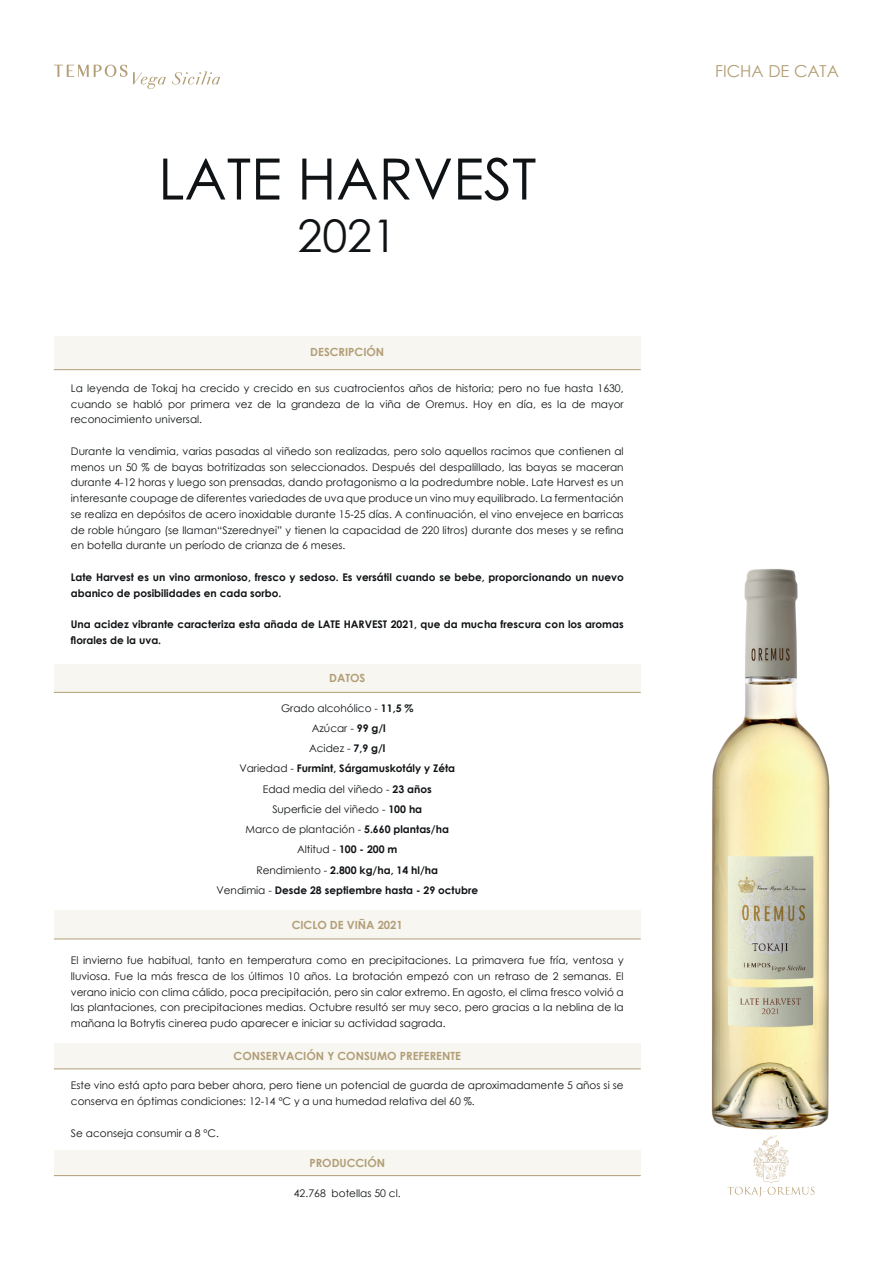
<style>
.page{position:relative;width:893px;height:1263px;background:#fff}
.page>*{position:absolute;margin:0;border:0;box-sizing:border-box;transform-origin:0 0}
.t1{font:57px "Century Gothic";color:#101315}
.t2{font:45px "Century Gothic";color:#101315}
.t3{font:16.5px "Century Gothic";color:#b29e76}
.t4{font:700 11.25px "Century Gothic";color:#b29e76}
.t5{font:10.5px/15.8px "Century Gothic";color:#101315;text-align:justify}
.t6{font:700 10.5px/20.2px "Century Gothic";color:#101315}
.s1{font-weight:400}
</style>
<div class="page">
<div style="left:54px;top:337px;width:587px;height:33px;background:#f7f6f1"></div>
<hr style="left:54px;top:369px;width:587px;height:1px;background:#b29e76">
<div style="left:54px;top:1043px;width:587px;height:26px;background:#f7f6f1"></div>
<hr style="left:54px;top:1069px;width:587px;height:1px;background:#b29e76">
<div style="left:54px;top:1150px;width:587px;height:25px;background:#f7f6f1"></div>
<hr style="left:54px;top:1175px;width:587px;height:1px;background:#b29e76">
<div style="left:54px;top:911px;width:587px;height:28px;background:#f7f6f1"></div>
<hr style="left:54px;top:939px;width:587px;height:1px;background:#b29e76">
<div style="left:54px;top:664px;width:587px;height:28px;background:#f7f6f1"></div>
<hr style="left:54px;top:692px;width:587px;height:1px;background:#b29e76">
<img style="left:711px;top:569px;width:119px;height:527px">
<svg style="left:54px;top:65px;width:73px;height:12px"></svg>
<svg style="left:133px;top:72px;width:33px;height:17px"></svg>
<svg style="left:172px;top:71px;width:48px;height:13px"></svg>
<img style="left:711px;top:1096px;width:118px;height:101px">
<h1 class="t1" style="left:158px;top:139px;width:380px">LATE HARVEST</h1>
<h2 class="t2" style="left:297px;top:204px;width:101px">2021</h2>
<p class="t4" style="left:310px;top:343px;width:76px">DESCRIPCIÓN</p>
<p class="t5" style="left:71px;top:380px;width:554px">La leyenda de Tokaj ha crecido y crecido en sus cuatrocientos años de historia; pero no fue hasta 1630, cuando se habló por primera vez de la grandeza de la viña de Oremus. Hoy en día, es la de mayor reconocimiento universal.</p>
<p class="t5" style="left:71px;top:443px;width:554px">Durante la vendimia, varias pasadas al viñedo son realizadas, pero solo aquellos racimos que contienen al menos un 50 % de bayas botritizadas son seleccionados. Después del despalillado, las bayas se maceran durante 4-12 horas y luego son prensadas, dando protagonismo a la podredumbre noble. Late Harvest es un interesante coupage de diferentes variedades de uva que produce un vino muy equilibrado. La fermentación se realiza en depósitos de acero inoxidable durante 15-25 días. A continuación, el vino envejece en barricas de roble húngaro (se llaman“Szerednyei” y tienen la capacidad de 220 litros) durante dos meses y se refina en botella durante un período de crianza de 6 meses.</p>
<p class="t6" style="left:71px;top:569px;width:554px;line-height:15.8px">Late Harvest es un vino armonioso, fresco y sedoso. Es versátil cuando se bebe, proporcionando un nuevo abanico de posibilidades en cada sorbo.</p>
<p class="t6" style="left:71px;top:616px;width:554px;line-height:15.8px">Una acidez vibrante caracteriza esta añada de LATE HARVEST 2021, que da mucha frescura con los aromas florales de la uva.</p>
<p class="t4" style="left:329px;top:669px;width:38px">DATOS</p>
<p class="t6" style="left:216px;top:697px;width:263px;text-align:center"><span class="s1">Grado alcohólico -</span> 11,5 %<br><span class="s1">Azúcar -</span> 99 g/l<br><span class="s1">Acidez -</span> 7,9 g/l<br><span class="s1">Variedad -</span> Furmint, Sárgamuskotály y Zéta<br><span class="s1">Edad media del viñedo -</span> 23 años<br><span class="s1">Superficie del viñedo -</span> 100 ha<br><span class="s1">Marco de plantación -</span> 5.660 plantas/ha<br><span class="s1">Altitud -</span> 100 - 200 m<br><span class="s1">Rendimiento -</span> 2.800 kg/ha, 14 hl/ha<br><span class="s1">Vendimia -</span> Desde 28 septiembre hasta - 29 octubre</p>
<p class="t4" style="left:292px;top:916px;width:113px">CICLO DE VIÑA 2021</p>
<p class="t5" style="left:71px;top:952px;width:554px">El invierno fue habitual, tanto en temperatura como en precipitaciones. La primavera fue fría, ventosa y lluviosa. Fue la más fresca de los últimos 10 años. La brotación empezó con un retraso de 2 semanas. El verano inicio con clima cálido, poca precipitación, pero sin calor extremo. En agosto, el clima fresco volvió a las plantaciones, con precipitaciones medias. Octubre resultó ser muy seco, pero gracias a la neblina de la mañana la Botrytis cinerea pudo aparecer e iniciar su actividad sagrada.</p>
<p class="t4" style="left:234px;top:1047px;width:229px">CONSERVACIÓN Y CONSUMO PREFERENTE</p>
<p class="t5" style="left:71px;top:1077px;width:554px">Este vino está apto para beber ahora, pero tiene un potencial de guarda de aproximadamente 5 años si se conserva en óptimas condiciones: 12-14 ºC y a una humedad relativa del 60 %.</p>
<p class="t5" style="left:71px;top:1125px;width:149px">Se aconseja consumir a 8 ºC.</p>
<p class="t4" style="left:309px;top:1154px;width:77px">PRODUCCIÓN</p>
<p class="t5" style="left:294px;top:1185px;width:108px">42.768 botellas 50 cl.</p>
<h3 class="t3" style="left:715px;top:60px;width:125px">FICHA DE CATA</h3>
</div>
